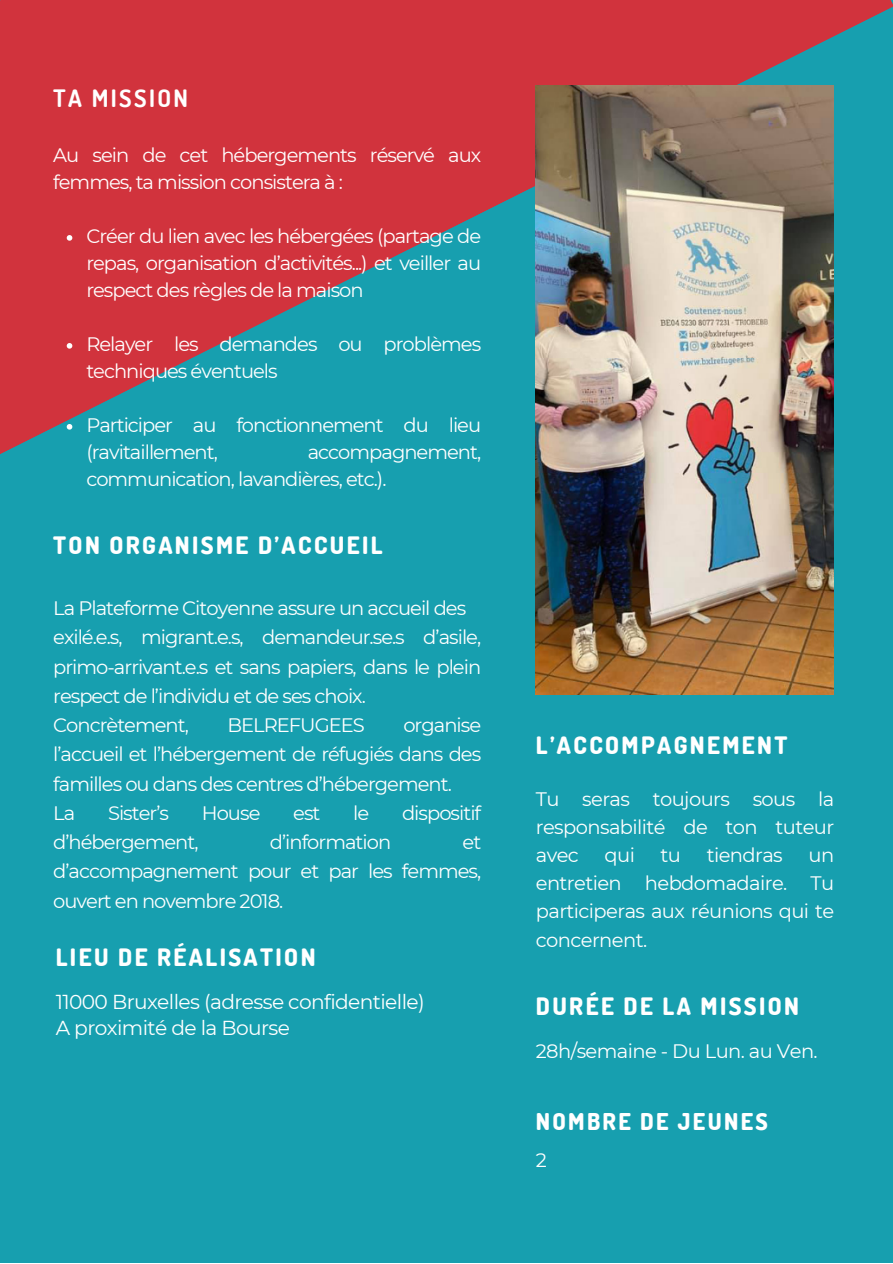
<style>
.page{position:relative;width:893px;height:1264px;background:#fff}
.page>*{position:absolute;margin:0;border:0;box-sizing:border-box;transform-origin:0 0}
.t1{font:800 24px "Dosis";letter-spacing:.1em;color:#fff}
.t2{font:700 24px "Dosis";letter-spacing:.1em;color:#fff}
.t3{font:800 23.1px "Dosis";letter-spacing:.1em;color:#fff}
.t4{font:20.25px "Montserrat";letter-spacing:-.03em;color:#fff}
.t5{font:19.5px/27px "Montserrat";letter-spacing:-.05em;color:#fff;text-align:justify}
.t6{font:19.5px "Montserrat";letter-spacing:-.03em;color:#fff}
</style>
<div class="page">
<div style="left:0;top:0;width:892px;height:1262px;background:#179faf"></div>
<svg style="left:0;top:0;width:892px;height:454px;fill:#d1333d"></svg>
<img style="left:535px;top:85px;width:298px;height:609px">
<svg style="left:67px;top:235px;width:5px;height:6px"></svg>
<svg style="left:67px;top:343px;width:5px;height:5px"></svg>
<svg style="left:67px;top:424px;width:5px;height:5px"></svg>
<p class="t2" style="left:53px;top:82px;width:136px">TA MISSION</p>
<p class="t5" style="left:53px;top:141px;width:429px">Au sein de cet hébergements réservé aux femmes, ta mission consistera à :</p>
<p class="t5" style="left:86px;top:222px;width:396px">Créer du lien avec les hébergées (partage de repas, organisation d’activités...) et veiller au respect des règles de la maison</p>
<p class="t5" style="left:86px;top:330px;width:396px">Relayer les demandes ou problèmes techniques éventuels</p>
<p class="t5" style="left:86px;top:411px;width:396px">Participer au fonctionnement du lieu (ravitaillement,</p>
<p class="t5" style="left:86px;top:438px;width:396px;text-indent:221px">accompagnement, communication, lavandières, etc.).</p>
<p class="t1" style="left:53px;top:530px;width:331px">TON ORGANISME D’ACCUEIL</p>
<p class="t5" style="left:53px;top:594px;width:414px">La Plateforme Citoyenne assure un accueil des</p>
<p class="t5" style="left:53px;top:622px;width:429px;line-height:29.2px">exilé.e.s, migrant.e.s, demandeur.se.s d’asile, primo-arrivant.e.s et sans papiers, dans le plein respect de l’individu et de ses choix.</p>
<p class="t5" style="left:53px;top:711px;width:137px">Concrètement,</p>
<p class="t5" style="left:227px;top:711px;width:139px">BELREFUGEES</p>
<p class="t5" style="left:53px;top:710px;width:429px;line-height:29.2px;text-indent:350px">organise l’accueil et l’hébergement de réfugiés dans des familles ou dans des centres d’hébergement.</p>
<p class="t5" style="left:53px;top:799px;width:23px">La</p>
<p class="t5" style="left:108px;top:799px;width:63px">Sister’s</p>
<p class="t5" style="left:202px;top:799px;width:60px">House</p>
<p class="t5" style="left:293px;top:799px;width:29px">est</p>
<p class="t5" style="left:353px;top:799px;width:18px">le</p>
<p class="t5" style="left:402px;top:799px;width:81px">dispositif</p>
<p class="t5" style="left:53px;top:828px;width:147px">d’hébergement,</p>
<p class="t5" style="left:270px;top:828px;width:123px">d’information</p>
<p class="t5" style="left:53px;top:827px;width:429px;line-height:29.2px;text-indent:409px">et d’accompagnement pour et par les femmes, ouvert en novembre 2018.</p>
<p class="t1" style="left:56px;top:941px;width:261px">LIEU DE RÉALISATION</p>
<p class="t4" style="left:56px;top:989px;width:370px">11000 Bruxelles (adresse confidentielle)</p>
<p class="t4" style="left:56px;top:1015px;width:236px">A proximité de la Bourse</p>
<p class="t1" style="left:535px;top:729px;width:253px">L’ACCOMPAGNEMENT</p>
<p class="t5" style="left:535px;top:785px;width:300px;line-height:28px">Tu seras toujours sous la responsabilité de ton tuteur avec</p>
<p class="t5" style="left:604px;top:841px;width:32px">qui</p>
<p class="t5" style="left:660px;top:841px;width:22px">tu</p>
<p class="t6" style="left:706px;top:843px;width:78px">tiendras</p>
<p class="t5" style="left:535px;top:841px;width:300px;line-height:28px;text-indent:272px">un entretien hebdomadaire. Tu participeras aux réunions qui te concernent.</p>
<p class="t1" style="left:535px;top:990px;width:265px">DURÉE DE LA MISSION</p>
<p class="t6" style="left:535px;top:1038px;width:283px">28h/semaine - Du Lun. au Ven.</p>
<p class="t3" style="left:535px;top:1106px;width:233px">NOMBRE DE JEUNES</p>
<p class="t5" style="left:535px;top:1146px;width:13px">2</p>
</div>
